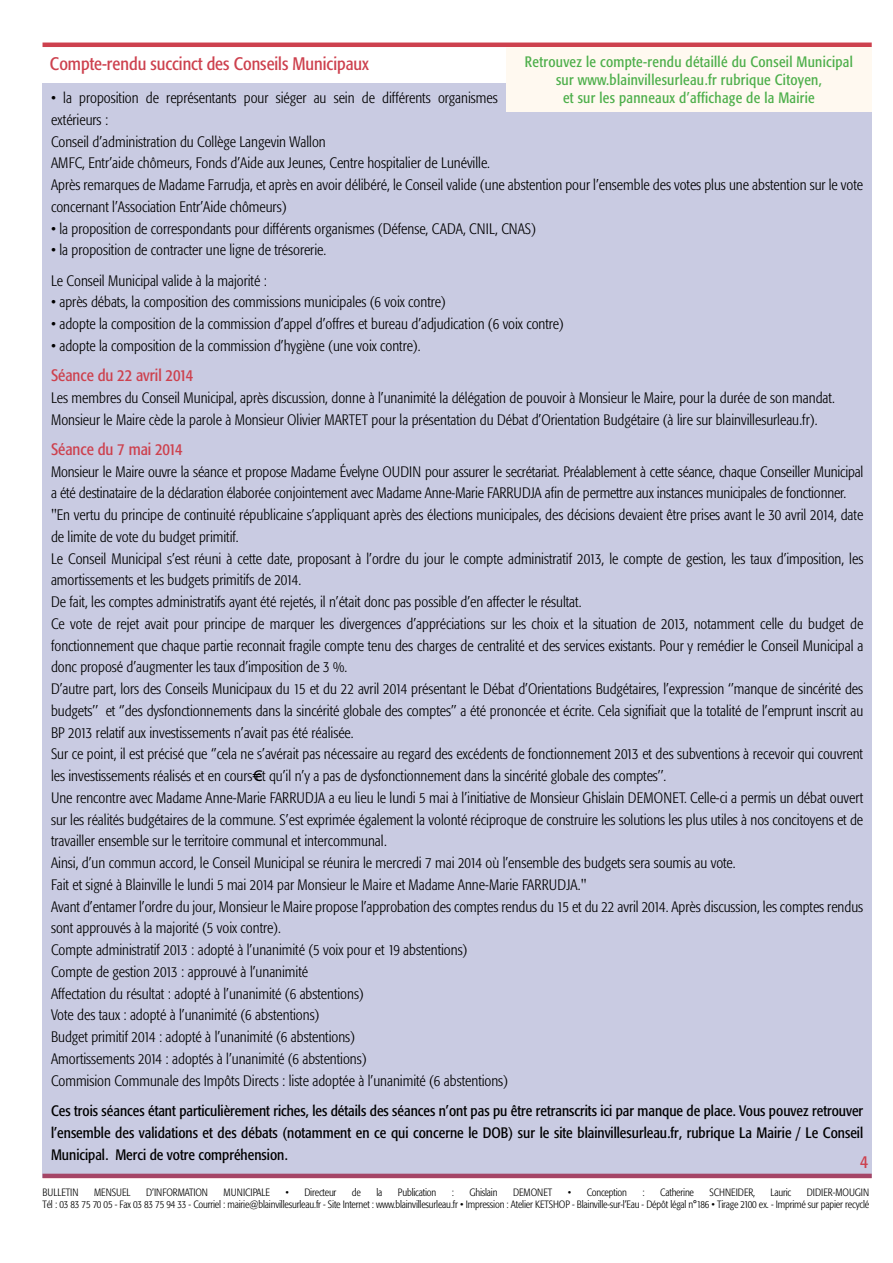
<style>
.page{position:relative;width:893px;height:1263px;background:#fff}
.page>*{position:absolute;margin:0;border:0;box-sizing:border-box;transform-origin:0 0}
.t1{font:18px "Formata Condensed BQ";color:#cd414e}
.t2{font:16.5px "Formata Condensed BQ";color:#cd414e}
.t3{font:300 15px/21.8px "Formata Condensed BQ";color:#000}
.t4{font:15px/21.8px "Formata Condensed BQ";color:#000;text-align:justify}
.t5{font:15px/18px "Formata Condensed BQ";letter-spacing:.02em;color:#4eaf4b;text-align:center}
.t6{font:300 10.5px/12.6px "Formata Condensed BQ";letter-spacing:-.015em;color:#000;text-align:right}
.t7{font:300 10.5px "Formata Condensed BQ";letter-spacing:.005em;color:#000}
</style>
<div class="page">
<hr style="left:43px;top:43px;width:829px;height:4px;background:#cd414e">
<div style="left:43px;top:84px;width:829px;height:1094px;background:#c9cbe2"></div>
<div style="left:506px;top:47px;width:366px;height:65px;background:#fff9f0"></div>
<p class="t1" style="left:50px;top:53px;width:320px">Compte-rendu succinct des Conseils Municipaux</p>
<p class="t3" style="left:51px;top:87px;width:814px">• la proposition de représentants pour siéger au sein de différents organismes<br>extérieurs :<br>Conseil d’administration du Collège Langevin Wallon<br>AMFC, Entr’aide chômeurs, Fonds d’Aide aux Jeunes, Centre hospitalier de Lunéville.<br>Après remarques de Madame Farrudja, et après en avoir délibéré, le Conseil valide (une abstention pour l’ensemble des votes plus une abstention sur le vote concernant l’Association Entr’Aide chômeurs)</p>
<p class="t3" style="left:51px;top:218px;width:487px">• la proposition de correspondants pour différents organismes (Défense, CADA, CNIL, CNAS)</p>
<p class="t3" style="left:51px;top:235px;width:277px;line-height:30.3px">• la proposition de contracter une ligne de trésorerie.<br>Le Conseil Municipal valide à la majorité :</p>
<p class="t3" style="left:51px;top:291px;width:396px">• après débats, la composition des commissions municipales (6 voix contre)</p>
<p class="t3" style="left:51px;top:313px;width:514px">• adopte la composition de la commission d’appel d’offres et bureau d’adjudication (6 voix contre)</p>
<p class="t3" style="left:51px;top:335px;width:371px">• adopte la composition de la commission d’hygiène (une voix contre).</p>
<p class="t2" style="left:51px;top:366px;width:144px">Séance du 22 avril 2014</p>
<p class="t3" style="left:51px;top:387px;width:786px">Les membres du Conseil Municipal, après discussion, donne à l’unanimité la délégation de pouvoir à Monsieur le Maire, pour la durée de son mandat.<br>Monsieur le Maire cède la parole à Monsieur Olivier MARTET pour la présentation du Débat d’Orientation Budgétaire (à lire sur blainvillesurleau.fr).</p>
<p class="t2" style="left:51px;top:439px;width:133px">Séance du 7 mai 2014</p>
<p class="t3" style="left:51px;top:461px;width:814px">Monsieur le Maire ouvre la séance et propose Madame Évelyne OUDIN pour assurer le secrétariat. Préalablement à cette séance, chaque Conseiller Municipal a été destinataire de la déclaration élaborée conjointement avec Madame Anne-Marie FARRUDJA afin de permettre aux instances municipales de fonctionner. "En vertu du principe de continuité républicaine s’appliquant après des élections municipales, des décisions devaient être prises avant le 30 avril 2014, date de limite de vote du budget primitif.<br>Le Conseil Municipal s’est réuni à cette date, proposant à l’ordre du jour le compte administratif 2013, le compte de gestion, les taux d’imposition, les amortissements et les budgets primitifs de 2014.<br>De fait, les comptes administratifs ayant été rejetés, il n’était donc pas possible d’en affecter le résultat.<br>Ce vote de rejet avait pour principe de marquer les divergences d’appréciations sur les choix et la situation de 2013, notamment celle du budget de fonctionnement que chaque partie reconnait fragile compte tenu des charges de centralité et des services existants. Pour y remédier le Conseil Municipal a donc proposé d’augmenter les taux d’imposition de 3 %.<br>D’autre part, lors des Conseils Municipaux du 15 et du 22 avril 2014 présentant le Débat d’Orientations Budgétaires, l’expression ‘’manque de sincérité des budgets’’ et ‘’des dysfonctionnements dans la sincérité globale des comptes’’ a été prononcée et écrite. Cela signifiait que la totalité de l’emprunt inscrit au BP 2013 relatif aux investissements n’avait pas été réalisée.<br>Sur ce point, il est précisé que ‘’cela ne s’avérait pas nécessaire au regard des excédents de fonctionnement 2013 et des subventions à recevoir qui couvrent les investissements réalisés et en cours et qu’il n’y a pas de dysfonctionnement dans la sincérité globale des comptes’’.<br>Une rencontre avec Madame Anne-Marie FARRUDJA a eu lieu le lundi 5 mai à l’initiative de Monsieur Ghislain DEMONET. Celle-ci a permis un débat ouvert sur les réalités budgétaires de la commune. S’est exprimée également la volonté réciproque de construire les solutions les plus utiles à nos concitoyens et de travailler ensemble sur le territoire communal et intercommunal.<br>Ainsi, d’un commun accord, le Conseil Municipal se réunira le mercredi 7 mai 2014 où l’ensemble des budgets sera soumis au vote.<br>Fait et signé à Blainville le lundi 5 mai 2014 par Monsieur le Maire et Madame Anne-Marie FARRUDJA."<br>Avant d’entamer l’ordre du jour, Monsieur le Maire propose l’approbation des comptes rendus du 15 et du 22 avril 2014. Après discussion, les comptes rendus sont approuvés à la majorité (5 voix contre).<br>Compte administratif 2013 : adopté à l’unanimité (5 voix pour et 19 abstentions)<br>Compte de gestion 2013 : approuvé à l’unanimité<br>Affectation du résultat : adopté à l’unanimité (6 abstentions)<br>Vote des taux : adopté à l’unanimité (6 abstentions)<br>Budget primitif 2014 : adopté à l’unanimité (6 abstentions)<br>Amortissements 2014 : adoptés à l’unanimité (6 abstentions)<br>Commision Communale des Impôts Directs : liste adoptée à l’unanimité (6 abstentions)</p>
<p class="t4" style="left:51px;top:1100px;width:814px">Ces trois séances étant particulièrement riches, les détails des séances n’ont pas pu être retranscrits ici par manque de place. Vous pouvez retrouver l’ensemble des validations et des débats (notamment en ce qui concerne le DOB) sur le site blainvillesurleau.fr, rubrique La Mairie / Le Conseil Municipal. Merci de votre compréhension.</p>
<p class="t5" style="left:525px;top:53px;width:329px">Retrouvez le compte-rendu détaillé du Conseil Municipal sur www.blainvillesurleau.fr rubrique Citoyen,<br>et sur les panneaux d’affichage de la Mairie</p>
<p class="t1" style="left:860px;top:1151px;width:10px">4</p>
<p class="t6" style="left:43px;top:1186px;width:38px">BULLETIN</p>
<p class="t7" style="left:94px;top:1186px;width:38px">MENSUEL</p>
<p class="t6" style="left:146px;top:1186px;width:63px">D’INFORMATION</p>
<p class="t7" style="left:224px;top:1186px;width:48px">MUNICIPALE</p>
<p class="t6" style="left:285px;top:1186px;width:53px">• Directeur</p>
<p class="t6" style="left:352px;top:1186px;width:11px">de</p>
<p class="t6" style="left:376px;top:1186px;width:7px">la</p>
<p class="t6" style="left:398px;top:1186px;width:40px">Publication</p>
<p class="t6" style="left:452px;top:1186px;width:4px">:</p>
<p class="t6" style="left:469px;top:1186px;width:30px">Ghislain</p>
<p class="t6" style="left:513px;top:1186px;width:41px">DEMONET</p>
<p class="t6" style="left:568px;top:1186px;width:61px">• Conception</p>
<p class="t6" style="left:642px;top:1186px;width:4px">:</p>
<p class="t6" style="left:660px;top:1186px;width:35px">Catherine</p>
<p class="t7" style="left:709px;top:1186px;width:47px">SCHNEIDER,</p>
<p class="t6" style="left:770px;top:1186px;width:22px">Lauric</p>
<p class="t6" style="left:43px;top:1186px;width:828px">DIDIER-MOUGIN<br>Tél : 03 83 75 70 05 - Fax 03 83 75 94 33 - Courriel : mairie@blainvillesurleau.fr - Site Internet : www.blainvillesurleau.fr • Impression : Atelier KETSHOP - Blainville-sur-l’Eau - Dépôt légal n°186 • Tirage 2100 ex. - Imprimé sur papier recyclé</p>
</div>
